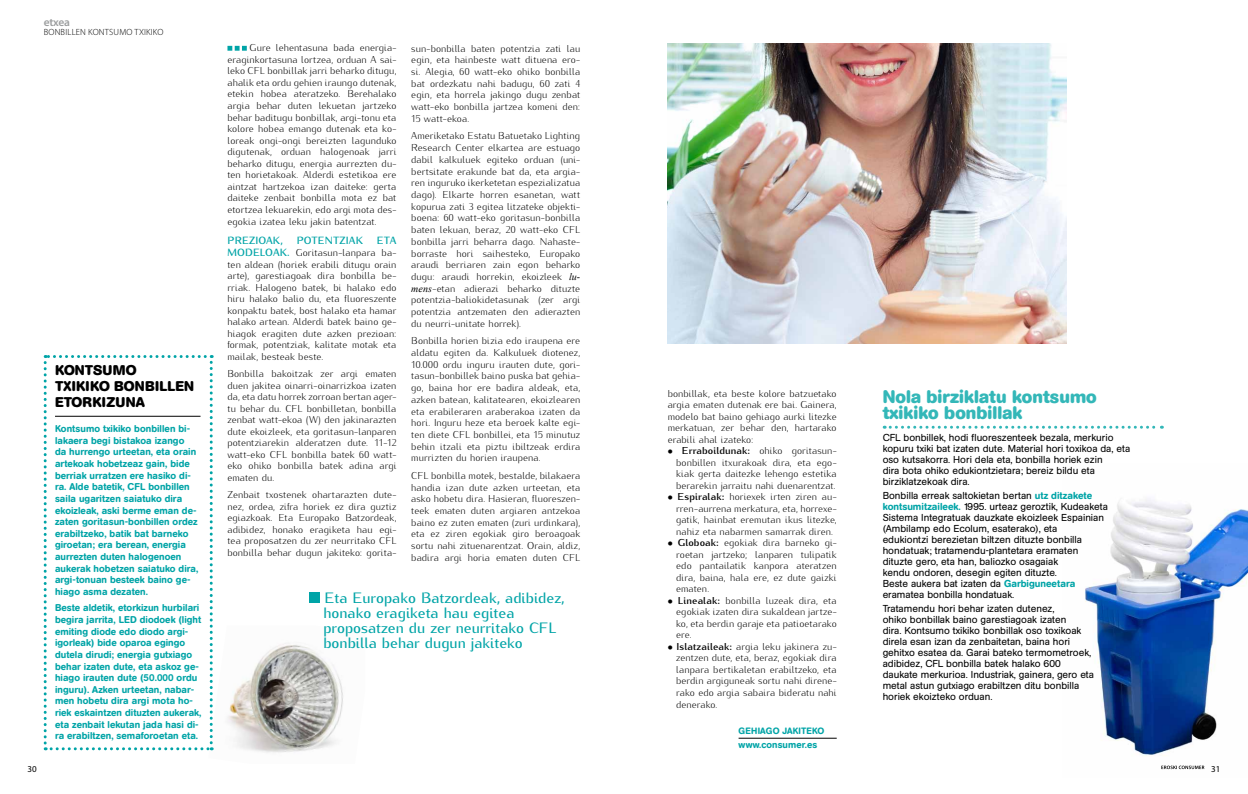
<style>
.page{position:relative;width:1248px;height:794px;background:#fff}
.page>*{position:absolute;margin:0;border:0;box-sizing:border-box;transform-origin:0 0}
.t1{font:700 18px/16px "AG Book Rounded";letter-spacing:.005em;color:#33b7b8}
.t2{font:500 15px/15px "Kurier";color:#00a4a7}
.t3{font:700 14px/16px "AG Book Rounded";letter-spacing:.02em;color:#000}
.t4{font:600 11.5px "Myriad Pro";letter-spacing:-.02em;color:#9c9e9f}
.t5{font:700 10.4px "Kurier";letter-spacing:.015em;color:#00a4a7;scale:.96 1}
.t6{font:300 10px/11.5px "Kurier";letter-spacing:.005em;color:#000;text-align:justify}
.t7{font:10px/11px "AG Book Rounded";color:#000}
.t8{font:500 9.8px/11.6px "AG Book Rounded";letter-spacing:.005em;color:#00a4a7}
.t9{font:500 9.6px "AG Book Rounded";letter-spacing:.01em;color:#00a4a7}
.t10{font:500 9.1px "AG Book Rounded";letter-spacing:.01em;color:#00a4a7}
.t11{font:300 9px "Myriad Pro";letter-spacing:.02em;color:#000}
.t12{font:9px "Myriad Pro";color:#000}
.s1{font-weight:700;font-size:10.4px;color:#00a4a7}
.s2{font-family:"Times New Roman";font-weight:400;font-style:italic}
.s3{font-weight:700}
.s4{font-weight:500;color:#00a4a7}
</style>
<div class="page">
<img style="left:208px;top:643px;width:135px;height:110px">
<svg style="left:227px;top:46px;width:20px;height:5px"></svg>
<svg style="left:44px;top:355px;width:169px;height:395px"></svg>
<div style="left:309px;top:592px;width:10px;height:10px;background:#00a4a7"></div>
<img style="left:1085px;top:499px;width:162px;height:271px">
<svg style="left:1161px;top:765px;width:43px;height:4px"></svg>
<hr style="left:738px;top:738px;width:98px;height:1px;background:#000">
<svg style="left:884px;top:426px;width:278px;height:3px"></svg>
<img style="left:667px;top:44px;width:399px;height:299px">
<p class="t4" style="left:44px;top:16px;width:28px">etxea</p>
<p class="t11" style="left:44px;top:27px;width:121px">BONBILLEN KONTSUMO TXIKIKO</p>
<p class="t12" style="left:28px;top:763px;width:11px">30</p>
<h3 class="t3" style="left:55px;top:362px;width:140px">KONTSUMO<br>TXIKIKO BONBILLEN<br>ETORKIZUNA</h3>
<p class="t8" style="left:55px;top:423px;width:145px">Kontsumo txikiko bonbillen bi&shy;lakaera begi bistakoa izango<br>da hurrengo urteetan, eta orain artekoak hobetzeaz gain, bide berriak urratzen ere hasiko di&shy;ra. Alde batetik, CFL bonbillen saila ugaritzen saiatuko dira ekoizleak, aski berme eman de&shy;zaten goritasun-bonbillen ordez erabiltzeko, batik bat barneko giroetan; era berean, energia aurrezten duten halogenoen aukerak hobetzen saiatuko dira, argi-tonuan besteek baino ge&shy;hiago asma dezaten.</p>
<p class="t8" style="left:55px;top:602px;width:148px">Beste aldetik, etorkizun hurbilari begira jarrita, LED diodoek (light emiting diode edo diodo argi&shy;igorleak) bide oparoa egingo dutela dirudi; energia gutxiago behar izaten dute, eta askoz ge&shy;hiago irauten dute (50.000 ordu inguru). Azken urteetan, nabar&shy;men hobetu dira argi mota ho&shy;riek eskaintzen dituzten aukerak, eta zenbait lekutan jada hasi di&shy;ra erabiltzen, semaforoetan eta.</p>
<p class="t6" style="left:227px;top:41px;width:170px;text-indent:22px">Gure lehentasuna bada energia&shy;eraginkortasuna lortzea, orduan A sai&shy;leko CFL bonbillak jarri beharko ditugu, ahalik eta ordu gehien iraungo dutenak, etekin hobea ateratzeko. Berehalako argia behar duten lekuetan jartzeko behar baditugu bonbillak, argi-tonu eta kolore hobea emango dutenak eta ko&shy;loreak ongi-ongi bereizten lagunduko digutenak, orduan halogenoak jarri beharko ditugu, energia aurrezten du&shy;ten horietakoak. Alderdi estetikoa ere aintzat hartzekoa izan daiteke: gerta daiteke zenbait bonbilla mota ez bat etortzea lekuarekin, edo argi mota des&shy;egokia izatea leku jakin batentzat.</p>
<p class="t5" style="left:227px;top:232px;width:59px">Prezioak,</p>
<p class="t5" style="left:296px;top:232px;width:71px">potentziak</p>
<p class="t5" style="left:377px;top:232px;width:21px">eta</p>
<p class="t6" style="left:227px;top:246px;width:170px"><span class="s1">modeloak.</span> Goritasun-lanpara ba&shy;ten aldean (horiek erabili ditugu orain arte), garestiagoak dira bonbilla be&shy;rriak. Halogeno batek, bi halako edo hiru halako balio du, eta fluoreszente konpaktu batek, bost halako eta hamar halako artean. Alderdi batek baino ge&shy;hiagok eragiten dute azken prezioan: formak, potentziak, kalitate motak eta mailak, besteak beste.</p>
<p class="t6" style="left:227px;top:367px;width:170px">Bonbilla bakoitzak zer argi ematen duen jakitea oinarri-oinarrizkoa izaten da, eta datu horrek zorroan bertan ager&shy;tu behar du. CFL bonbilletan, bonbilla zenbat watt-ekoa (W) den jakinarazten dute ekoizleek, eta goritasun-lanparen potentziarekin alderatzen dute. 11-12 watt-eko CFL bonbilla batek 60 watt&shy;eko ohiko bonbilla batek adina argi ematen du.</p>
<p class="t6" style="left:227px;top:488px;width:170px">Zenbait txostenek ohartarazten dute&shy;nez, ordea, zifra horiek ez dira guztiz egiazkoak. Eta Europako Batzordeak, adibidez, honako eragiketa hau egi&shy;tea proposatzen du zer neurritako CFL bonbilla behar dugun jakiteko: gorita-</p>
<p class="t6" style="left:411px;top:41px;width:170px">sun-bonbilla baten potentzia zati lau egin, eta hainbeste watt dituena ero&shy;si. Alegia, 60 watt-eko ohiko bonbilla bat ordezkatu nahi badugu, 60 zati 4 egin, eta horrela jakingo dugu zenbat watt-eko bonbilla jartzea komeni den:<br>15 watt-ekoa.</p>
<p class="t6" style="left:411px;top:129px;width:170px">Ameriketako Estatu Batuetako Lighting Research Center elkartea are estuago dabil kalkuluek egiteko orduan (uni&shy;bertsitate erakunde bat da, eta argia&shy;ren inguruko ikerketetan espezializatua dago). Elkarte horren esanetan, watt kopurua zati 3 egitea litzateke objekti&shy;boena: 60 watt-eko goritasun-bonbilla baten lekuan, beraz, 20 watt-eko CFL bonbilla jarri beharra dago. Nahaste&shy;borraste hori saihesteko, Europako araudi berriaren zain egon beharko dugu: araudi horrekin, ekoizleek <span class="s2">lu&shy;mens</span>-etan adierazi beharko dituzte potentzia-baliokidetasunak (zer argi potentzia antzematen den adierazten du neurri-unitate horrek).</p>
<p class="t6" style="left:411px;top:334px;width:170px">Bonbilla horien bizia edo iraupena ere aldatu egiten da. Kalkuluek diotenez, 10.000 ordu inguru irauten dute, gori&shy;tasun-bonbillek baino puska bat gehia&shy;go, baina hor ere badira aldeak, eta, azken batean, kalitatearen, ekoizlearen eta erabileraren araberakoa izaten da hori. Inguru heze eta beroek kalte egi&shy;ten diete CFL bonbillei, eta 15 minutuz behin itzali eta piztu ibiltzeak erdira murrizten du horien iraupena.</p>
<p class="t6" style="left:411px;top:468px;width:170px">CFL bonbilla motek, bestalde, bilakaera handia izan dute azken urteetan, eta asko hobetu dira. Hasieran, fluoreszen&shy;teek ematen duten argiaren antzekoa baino ez zuten ematen (zuri urdinkara), eta ez ziren egokiak giro beroagoak sortu nahi zituenarentzat. Orain, aldiz, badira argi horia ematen duten CFL</p>
<h2 class="t2" style="left:323px;top:589px;width:243px">Eta Europako Batzordeak, adibidez, honako eragiketa hau egitea proposatzen du zer neurritako CFL bonbilla behar dugun jakiteko</h2>
<p class="t6" style="left:667px;top:386px;width:170px">bonbillak, eta beste kolore batzuetako argia ematen dutenak ere bai. Gainera, modelo bat baino gehiago aurki litezke merkatuan, zer behar den, hartarako erabili ahal izateko:</p>
<p class="t6" style="left:676px;top:444px;width:162px;text-indent:-9px"><span class="s3">• Erraboildunak:</span> ohiko goritasun&shy;bonbillen itxurakoak dira, eta ego&shy;kiak gerta daitezke lehengo estetika berarekin jarraitu nahi duenarentzat.</p>
<p class="t6" style="left:676px;top:490px;width:162px;text-indent:-9px"><span class="s3">• Espiralak:</span> horiexek irten ziren au&shy;rren-aurrena merkatura, eta, horrexe&shy;gatik, hainbat eremutan ikus litezke, nahiz eta nabarmen samarrak diren.</p>
<p class="t6" style="left:676px;top:536px;width:162px;text-indent:-9px"><span class="s3">• Globoak:</span> egokiak dira barneko gi&shy;roetan jartzeko; lanparen tulipatik edo pantailatik kanpora ateratzen dira, baina, hala ere, ez dute gaizki ematen.</p>
<p class="t6" style="left:676px;top:594px;width:162px;text-indent:-9px"><span class="s3">• Linealak:</span> bonbilla luzeak dira, eta egokiak izaten dira sukaldean jartze&shy;ko, eta berdin garaje eta patioetarako ere.</p>
<p class="t6" style="left:676px;top:639px;width:162px;text-indent:-9px"><span class="s3">• Islatzaileak:</span> argia leku jakinera zu&shy;zentzen dute, eta, beraz, egokiak dira lanpara bertikaletan erabiltzeko, eta berdin argiguneak sortu nahi direne&shy;rako edo argia sabaira bideratu nahi denerako.</p>
<p class="t10" style="left:738px;top:725px;width:87px">GEHIAGO JAKITEKO</p>
<p class="t9" style="left:738px;top:739px;width:80px">www.consumer.es</p>
<h1 class="t1" style="left:882px;top:389px;width:215px">NOLA BIRZIKLATU KONTSUMO<br>TXIKIKO BONBILLAK</h1>
<p class="t7" style="left:882px;top:432px;width:249px">CFL bonbillek, hodi fluoreszenteek bezala, merkurio kopuru txiki bat izaten dute. Material hori toxikoa da, eta oso kutsakorra. Hori dela eta, bonbilla horiek ezin<br>dira bota ohiko edukiontzietara; bereiz bildu eta birziklatzekoak dira.</p>
<p class="t7" style="left:882px;top:490px;width:227px">Bonbilla erreak saltokietan bertan <span class="s4">utz ditzakete kontsumitzaileek.</span> 1995. urteaz geroztik, Kudeaketa Sistema Integratuak dauzkate ekoizleek Espainian (Ambilamp edo Ecolum, esaterako), eta<br>edukiontzi berezietan biltzen dituzte bonbilla hondatuak; tratamendu-plantetara eramaten dituzte gero, eta han, baliozko osagaiak<br>kendu ondoren, desegin egiten dituzte.<br>Beste aukera bat izaten da <span class="s4">Garbiguneetara </span>eramatea bonbilla hondatuak.</p>
<p class="t7" style="left:882px;top:603px;width:213px">Tratamendu hori behar izaten dutenez,<br>ohiko bonbillak baino garestiagoak izaten<br>dira. Kontsumo txikiko bonbillak oso toxikoak direla esan izan da zenbaitetan, baina hori gehitxo esatea da. Garai bateko termometroek, adibidez, CFL bonbilla batek halako 600 daukate merkurioa. Industriak, gainera, gero eta metal astun gutxiago erabiltzen ditu bonbilla horiek ekoizteko orduan.</p>
<p class="t12" style="left:1210px;top:763px;width:11px">31</p>
</div>
